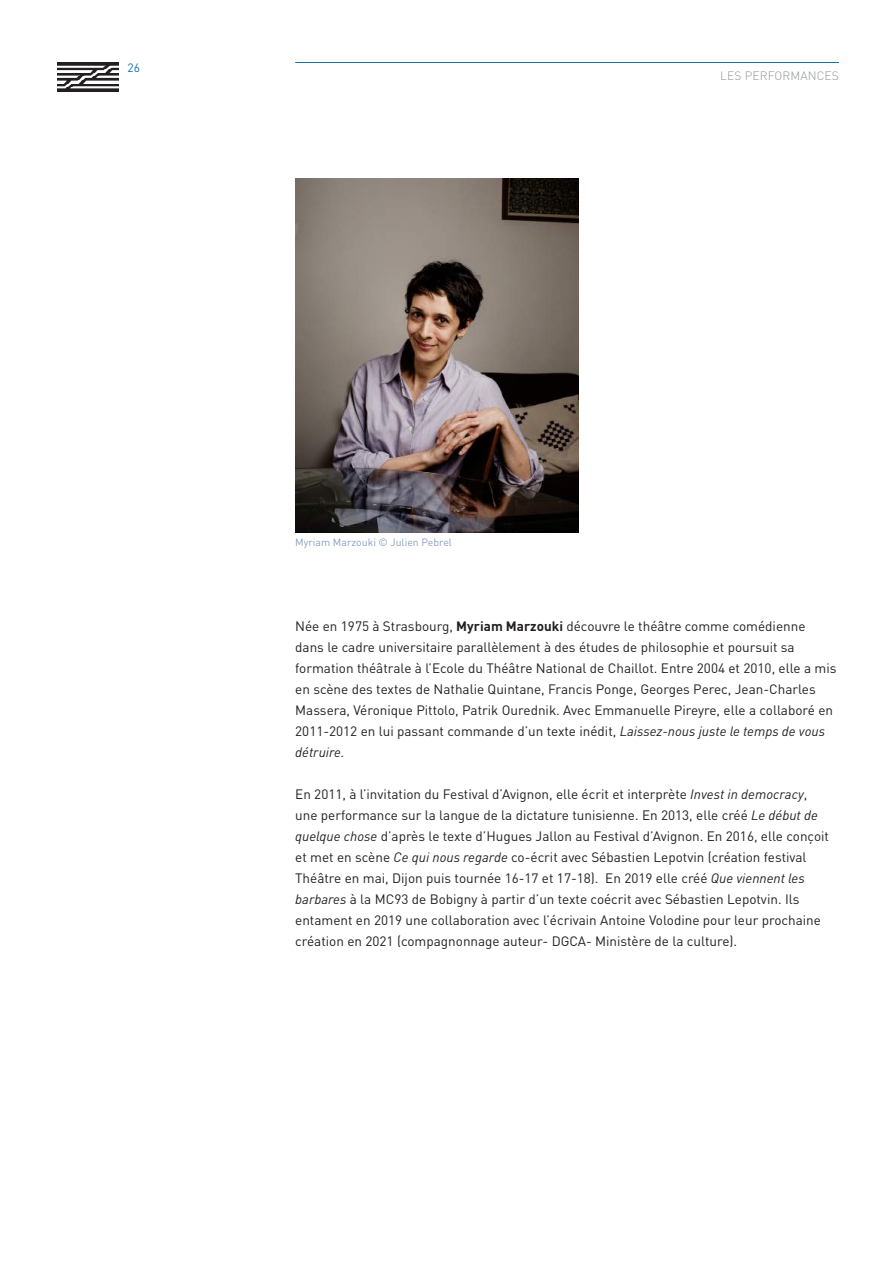
<style>
.page{position:relative;width:893px;height:1263px;background:#fff}
.page>*{position:absolute;margin:0;border:0;box-sizing:border-box;transform-origin:0 0}
.t1{font:13.5px/21px "DINOT";color:#231f20}
.t2{font:300 12px "DINOT";letter-spacing:.01em;color:#939598}
.t3{font:12px "DINOT";color:#1570a9}
.t4{font:10.5px "DINOT";color:#8aa0bc}
.s1{font-weight:700}
.s2{font-style:italic}
</style>
<div class="page">
<img style="left:58px;top:62px;width:60px;height:29px">
<hr style="left:295px;top:62px;width:544px;height:1px;background:#1570a9">
<img style="left:295px;top:179px;width:283px;height:353px">
<p class="t3" style="left:127px;top:60px;width:14px">26</p>
<p class="t2" style="left:720px;top:68px;width:120px">LES PERFORMANCES</p>
<p class="t4" style="left:295px;top:536px;width:158px">Myriam Marzouki © Julien Pebrel</p>
<p class="t1" style="left:295px;top:615px;width:543px">Née en 1975 à Strasbourg, <span class="s1">Myriam Marzouki</span> découvre le théâtre comme comédienne dans le cadre universitaire parallèlement à des études de philosophie et poursuit sa formation théâtrale à l’Ecole du Théâtre National de Chaillot. Entre 2004 et 2010, elle a mis en scène des textes de Nathalie Quintane, Francis Ponge, Georges Perec, Jean-Charles Massera, Véronique Pittolo, Patrik Ourednik. Avec Emmanuelle Pireyre, elle a collaboré en 2011-2012 en lui passant commande d’un texte inédit, <span class="s2">Laissez-nous juste le temps de vous détruire.</span></p>
<p class="t1" style="left:295px;top:783px;width:535px">En 2011, à l’invitation du Festival d’Avignon, elle écrit et interprète <span class="s2">Invest in democracy</span>, une performance sur la langue de la dictature tunisienne. En 2013, elle créé <span class="s2">Le début de quelque chose</span> d’après le texte d’Hugues Jallon au Festival d’Avignon. En 2016, elle conçoit et met en scène <span class="s2">Ce qui nous regarde</span> co-écrit avec Sébastien Lepotvin (création festival Théâtre en mai, Dijon puis tournée 16-17 et 17-18). En 2019 elle créé <span class="s2">Que viennent les barbares</span> à la MC93 de Bobigny à partir d’un texte coécrit avec Sébastien Lepotvin. Ils entament en 2019 une collaboration avec l’écrivain Antoine Volodine pour leur prochaine création en 2021 (compagnonnage auteur- DGCA- Ministère de la culture).</p>
</div>
